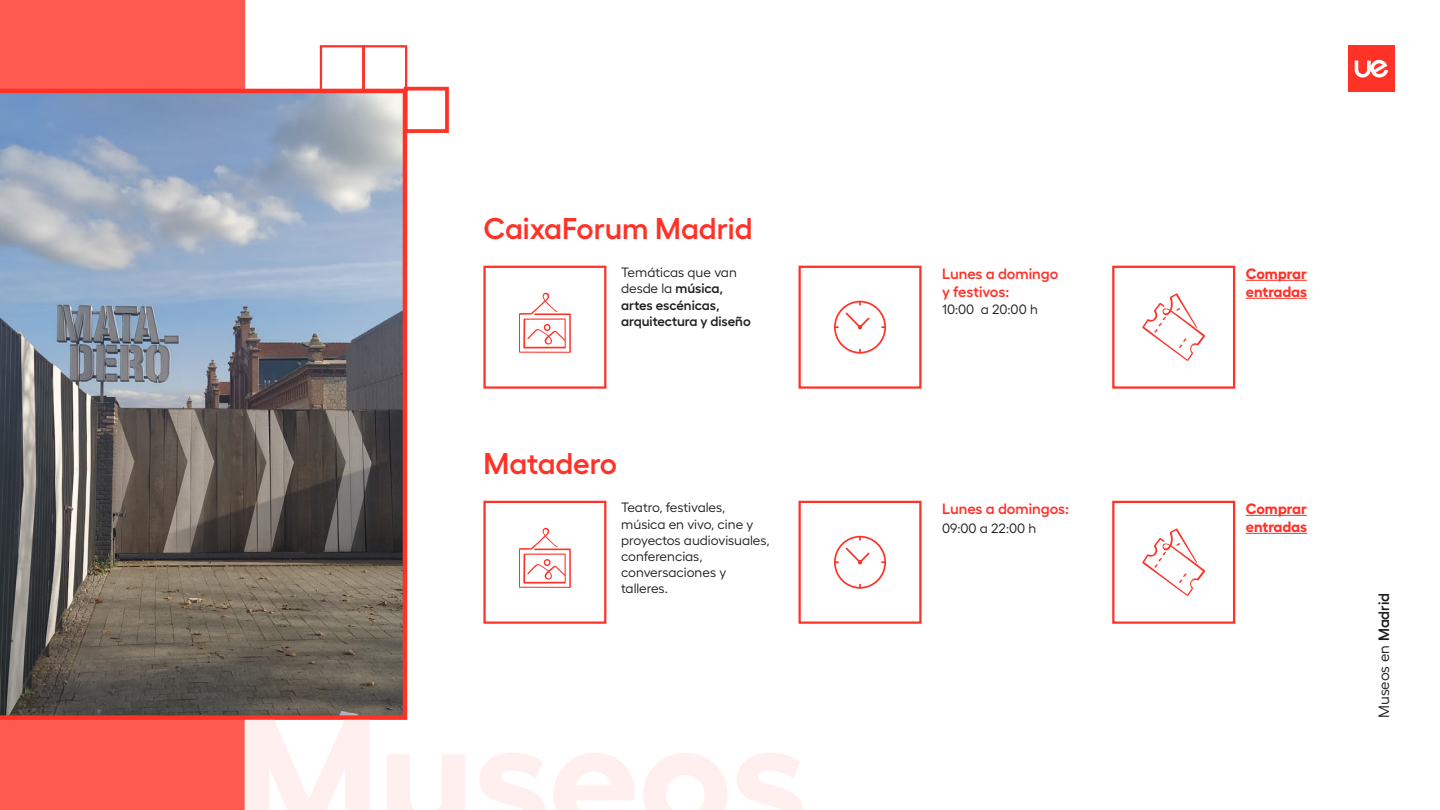
<style>
.page{position:relative;width:1440px;height:810px;background:#fff}
.page>*{position:absolute;margin:0;border:0;box-sizing:border-box;transform-origin:0 0}
.t1{font:600 30px "Hellix";color:#ff3228}
.t2{font:600 15px/18px "Hellix";color:#ff3228}
.t3{font:700 15px/18px "Hellix";color:#ff3228}
.t4{font:15px "Hellix";color:#1e1e1e}
.t5{font:13.5px/16.2px "Hellix";color:#1e1e1e}
.t6{font:600 13.5px/16.2px "Hellix";color:#1e1e1e}
.s1{font-weight:400}
.s2{font-weight:600}
</style>
<div class="page">
<hr style="left:1246px;top:280px;width:61px;height:1px;background:#ff3228">
<hr style="left:1246px;top:298px;width:61px;height:1px;background:#ff3228">
<hr style="left:1246px;top:515px;width:61px;height:1px;background:#ff3228">
<hr style="left:1246px;top:533px;width:61px;height:1px;background:#ff3228">
<div style="left:1112px;top:501px;width:123px;height:123px;border:2px solid #ff3228"></div>
<svg style="left:1142px;top:528px;width:63px;height:68px"></svg>
<div style="left:1112px;top:266px;width:123px;height:123px;border:2px solid #ff3228"></div>
<svg style="left:1142px;top:293px;width:63px;height:68px"></svg>
<div style="left:483px;top:501px;width:123px;height:123px;border:2px solid #ff3228"></div>
<svg style="left:519px;top:527px;width:52px;height:61px"></svg>
<div style="left:483px;top:266px;width:123px;height:123px;border:2px solid #ff3228"></div>
<svg style="left:519px;top:292px;width:52px;height:61px"></svg>
<div style="left:1348px;top:45px;width:46px;height:46px;background:#ff3228"></div>
<svg style="left:1355px;top:59px;width:33px;height:19px"></svg>
<div style="left:0;top:0;width:245px;height:810px;background:#ff5a50"></div>
<svg style="left:0;top:89px;width:407px;height:631px;background:#7f7e84"></svg>
<div style="left:799px;top:266px;width:123px;height:123px;border:2px solid #ff3228"></div>
<svg style="left:834px;top:301px;width:52px;height:53px"></svg>
<div style="left:799px;top:501px;width:123px;height:123px;border:2px solid #ff3228"></div>
<svg style="left:834px;top:536px;width:52px;height:53px"></svg>
<svg style="left:245px;top:720px;width:558px;height:90px"></svg>
<div style="left:320px;top:45px;width:45px;height:46px;border:2px solid #ff3228"></div>
<div style="left:362px;top:45px;width:45px;height:46px;border:2px solid #ff3228"></div>
<div style="left:404px;top:87px;width:45px;height:46px;border:4px solid #ff3228"></div>
<h1 class="t1" style="left:483px;top:205px;width:271px">CaixaForum Madrid</h1>
<p class="t6" style="left:621px;top:263px;width:131px"><span class="s1">Temáticas que van desde la</span> música, artes escénicas, arquitectura y diseño</p>
<h1 class="t1" style="left:483px;top:440px;width:135px">Matadero</h1>
<p class="t5" style="left:621px;top:498px;width:150px">Teatro, festivales, música en vivo, cine y proyectos audiovisuales, conferencias, conversaciones y talleres.</p>
<p class="t2" style="left:942px;top:263px;width:118px">Lunes a domingo y festivos:</p>
<p class="t5" style="left:942px;top:300px;width:97px">10:00 a 20:00 h</p>
<p class="t2" style="left:942px;top:498px;width:129px">Lunes a domingos:</p>
<p class="t5" style="left:942px;top:519px;width:96px">09:00 a 22:00 h</p>
<p class="t3" style="left:1246px;top:263px;width:63px">Comprar entradas</p>
<p class="t3" style="left:1246px;top:498px;width:63px">Comprar entradas</p>
<p class="t4" style="left:1372px;top:718px;width:127px;rotate:-90deg">Museos en <span class="s2">Madrid</span></p>
</div>
